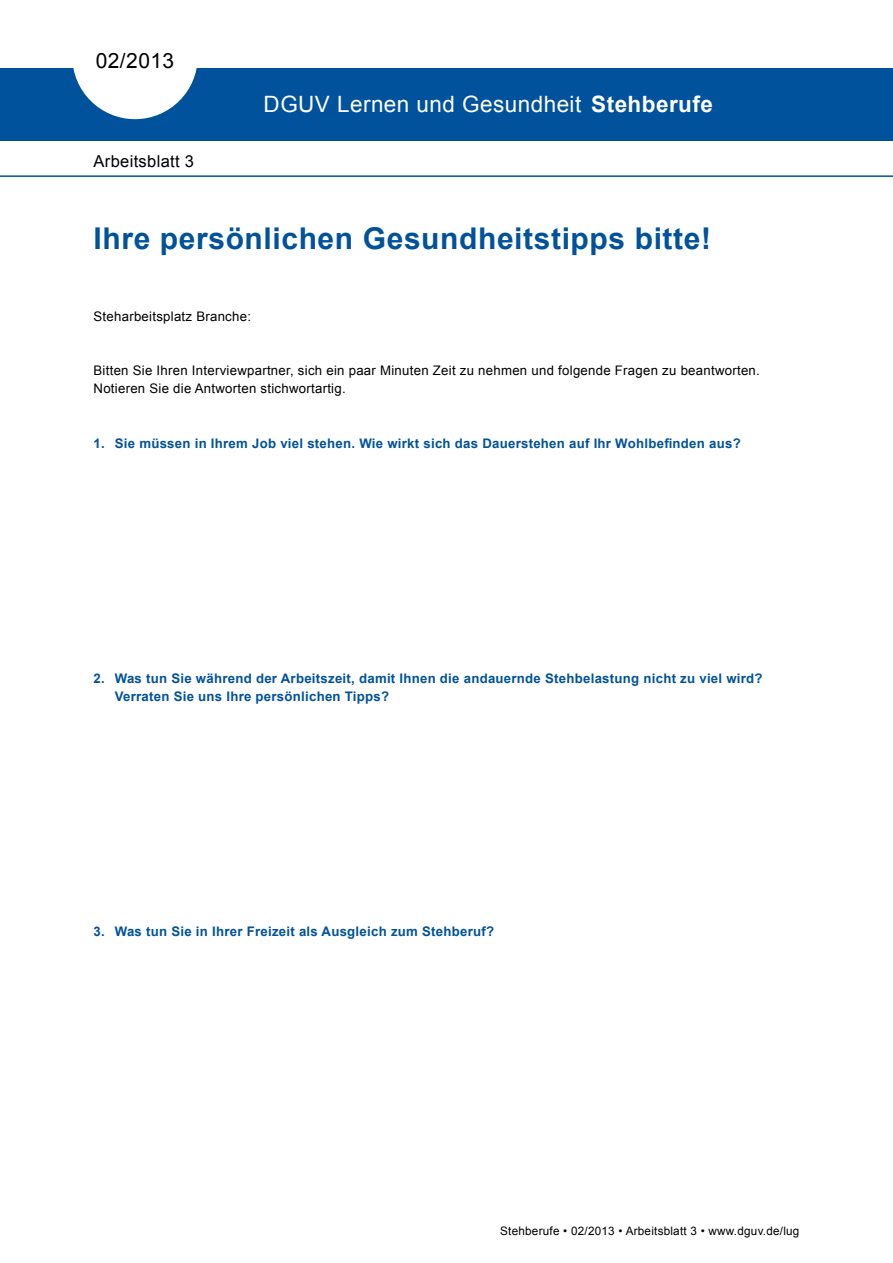
<style>
.page{position:relative;width:893px;height:1263px;background:#fff}
.page>*{position:absolute;margin:0;border:0;box-sizing:border-box;transform-origin:0 0}
.t1{font:700 30px "Arial";letter-spacing:.02em;color:#00529c}
.t2{font:22.5px "Arial";letter-spacing:.02em;color:#fff}
.t3{font:21px "Arial";letter-spacing:.02em;color:#000}
.t4{font:16.5px "Arial";letter-spacing:.02em;color:#000}
.t5{font:700 13.2px/18px "Arial";letter-spacing:.02em;color:#00529c}
.t6{font:13.2px/18px "Arial";letter-spacing:.02em;color:#000}
.t7{font:11.7px "Arial";letter-spacing:.02em;color:#000}
.s1{font-weight:700}
</style>
<div class="page">
<div style="left:0;top:68px;width:893px;height:72px;background:#00529c"></div>
<svg style="left:73px;top:68px;width:124px;height:51px"></svg>
<hr style="left:0;top:175px;width:893px;height:2px;background:#00529c">
<h3 class="t3" style="left:96px;top:47px;width:80px">02/2013</h3>
<p class="t4" style="left:94px;top:151px;width:102px">Arbeitsblatt 3</p>
<h2 class="t2" style="left:264px;top:89px;width:451px">DGUV Lernen und Gesundheit <span class="s1">Stehberufe</span></h2>
<h1 class="t1" style="left:94px;top:218px;width:619px">Ihre persönlichen Gesundheitstipps bitte!</h1>
<p class="t6" style="left:94px;top:308px;width:159px">Steharbeitsplatz Branche:</p>
<p class="t6" style="left:94px;top:362px;width:668px">Bitten Sie Ihren Interviewpartner, sich ein paar Minuten Zeit zu nehmen und folgende Fragen zu beantworten.<br>Notieren Sie die Antworten stichwortartig.</p>
<p class="t5" style="left:94px;top:434px;width:649px">1. Sie müssen in Ihrem Job viel stehen. Wie wirkt sich das Dauerstehen auf Ihr Wohlbefinden aus?</p>
<p class="t5" style="left:115px;top:669px;width:649px;text-indent:-21px">2. Was tun Sie während der Arbeitszeit, damit Ihnen die andauernde Stehbelastung nicht zu viel wird?<br>Verraten Sie uns Ihre persönlichen Tipps?</p>
<p class="t5" style="left:94px;top:922px;width:402px">3. Was tun Sie in Ihrer Freizeit als Ausgleich zum Stehberuf?</p>
<p class="t7" style="left:500px;top:1223px;width:301px">Stehberufe • 02/2013 • Arbeitsblatt 3 • www.dguv.de/lug</p>
</div>
